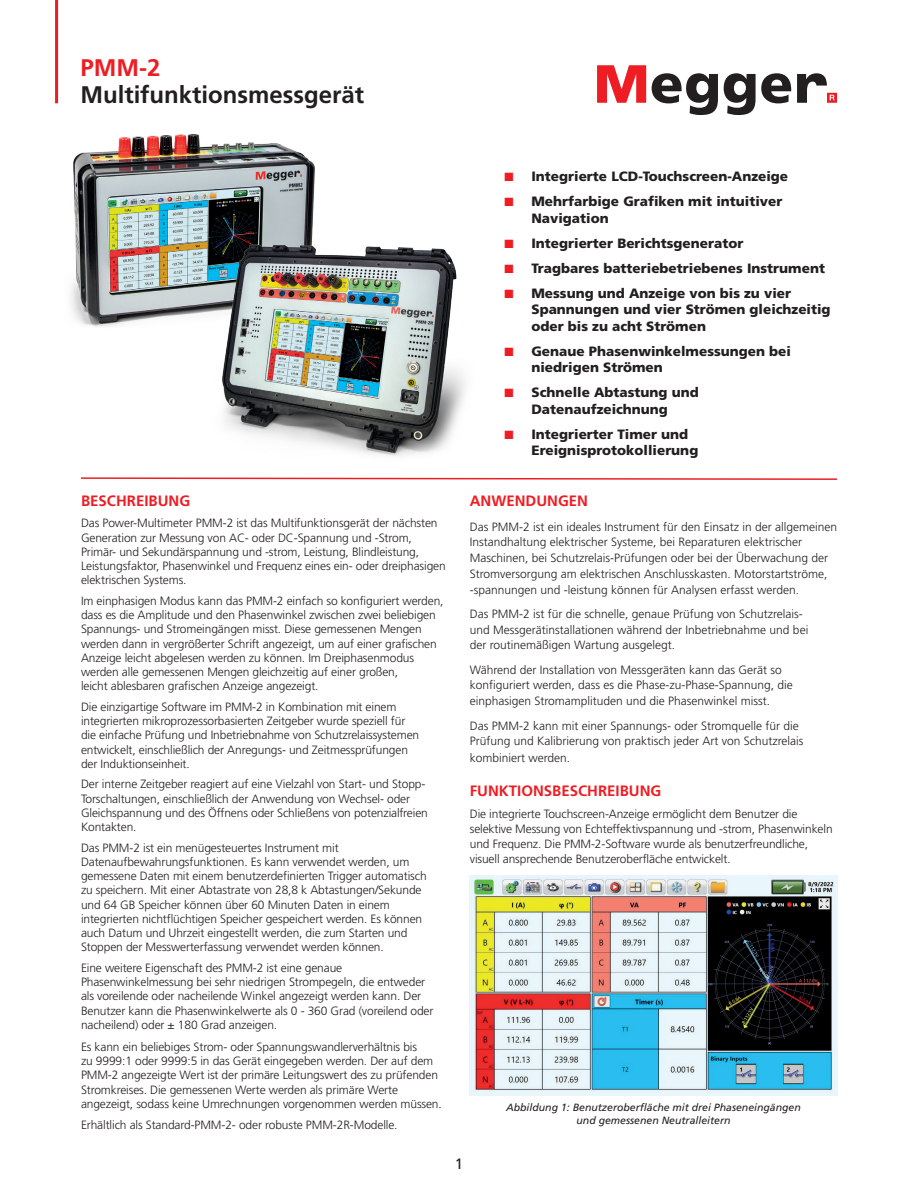
<style>
.page{position:relative;width:918px;height:1188px;background:#fff}
.page>*{position:absolute;margin:0;border:0;box-sizing:border-box;transform-origin:0 0}
.t1{font:700 24px "Frutiger LT Pro";color:#231f20}
.t2{font:700 24px "Frutiger LT Pro";color:#ee1d23}
.t3{font:700 15px "Frutiger LT Pro";color:#ee1d23}
.t4{font:15px "Frutiger LT Pro";color:#231f20}
.t5{font:900 13.5px/16.5px "Frutiger LT Pro";color:#231f20}
.t6{font:300 12px/14.2px "Frutiger LT Pro";letter-spacing:-.01em;color:#231f20}
.t7{font:italic 10.5px/12.6px "Frutiger LT Pro";color:#231f20;text-align:center}
.s1{color:#ee1d23}
</style>
<div class="page">
<svg style="left:597px;top:65px;width:49px;height:38px"></svg>
<svg style="left:652px;top:73px;width:66px;height:42px"></svg>
<svg style="left:724px;top:73px;width:67px;height:42px"></svg>
<svg style="left:797px;top:73px;width:40px;height:30px"></svg>
<hr style="left:55px;top:0;width:3px;height:103px;background:#ee1d23">
<img style="left:470px;top:875px;width:367px;height:220px">
<svg style="left:81px;top:477px;width:756px;height:3px"></svg>
<img style="left:71px;top:134px;width:244px;height:193px">
<img style="left:210px;top:239px;width:255px;height:217px">
<h1 class="t2" style="left:81px;top:54px;width:81px">PMM-2</h1>
<h1 class="t1" style="left:81px;top:81px;width:285px">Multifunktionsmessgerät</h1>
<p class="t5" style="left:504px;top:168px;width:285px"><span class="s1">■</span> Integrierte LCD-Touchscreen-Anzeige</p>
<p class="t5" style="left:531px;top:193px;width:252px;text-indent:-27px"><span class="s1">■</span> Mehrfarbige Grafiken mit intuitiver<br>Navigation</p>
<p class="t5" style="left:504px;top:235px;width:240px"><span class="s1">■</span> Integrierter Berichtsgenerator</p>
<p class="t5" style="left:504px;top:260px;width:322px"><span class="s1">■</span> Tragbares batteriebetriebenes Instrument</p>
<p class="t5" style="left:531px;top:285px;width:301px;text-indent:-27px"><span class="s1">■</span> Messung und Anzeige von bis zu vier<br>Spannungen und vier Strömen gleichzeitig oder bis zu acht Strömen</p>
<p class="t5" style="left:531px;top:343px;width:261px;text-indent:-27px"><span class="s1">■</span> Genaue Phasenwinkelmessungen bei niedrigen Strömen</p>
<p class="t5" style="left:504px;top:384px;width:196px;text-align:center"><span class="s1">■</span> Schnelle Abtastung und<br>Datenaufzeichnung</p>
<p class="t5" style="left:531px;top:426px;width:168px;text-indent:-27px"><span class="s1">■</span> Integrierter Timer und<br>Ereignisprotokollierung</p>
<p class="t3" style="left:81px;top:492px;width:111px">BESCHREIBUNG</p>
<p class="t6" style="left:81px;top:516px;width:366px">Das Power-Multimeter PMM-2 ist das Multifunktionsgerät der nächsten Generation zur Messung von AC- oder DC-Spannung und -Strom, Primär- und Sekundärspannung und -strom, Leistung, Blindleistung, Leistungsfaktor, Phasenwinkel und Frequenz eines ein- oder dreiphasigen elektrischen Systems.</p>
<p class="t6" style="left:81px;top:594px;width:364px">Im einphasigen Modus kann das PMM-2 einfach so konfiguriert werden, dass es die Amplitude und den Phasenwinkel zwischen zwei beliebigen Spannungs- und Stromeingängen misst. Diese gemessenen Mengen werden dann in vergrößerter Schrift angezeigt, um auf einer grafischen Anzeige leicht abgelesen werden zu können. Im Dreiphasenmodus werden alle gemessenen Mengen gleichzeitig auf einer großen,<br>leicht ablesbaren grafischen Anzeige angezeigt.</p>
<p class="t6" style="left:81px;top:700px;width:340px">Die einzigartige Software im PMM-2 in Kombination mit einem integrierten mikroprozessorbasierten Zeitgeber wurde speziell für die einfache Prüfung und Inbetriebnahme von Schutzrelaissystemen entwickelt, einschließlich der Anregungs- und Zeitmessprüfungen der Induktionseinheit.</p>
<p class="t6" style="left:81px;top:777px;width:348px">Der interne Zeitgeber reagiert auf eine Vielzahl von Start- und Stopp-Torschaltungen, einschließlich der Anwendung von Wechsel- oder Gleichspannung und des Öffnens oder Schließens von potenzialfreien Kontakten.</p>
<p class="t6" style="left:81px;top:840px;width:347px">Das PMM-2 ist ein menügesteuertes Instrument mit Datenaufbewahrungsfunktionen. Es kann verwendet werden, um gemessene Daten mit einem benutzerdefinierten Trigger automatisch zu speichern. Mit einer Abtastrate von 28,8 k Abtastungen/Sekunde und 64 GB Speicher können über 60 Minuten Daten in einem integrierten nichtflüchtigen Speicher gespeichert werden. Es können auch Datum und Uhrzeit eingestellt werden, die zum Starten und Stoppen der Messwerterfassung verwendet werden können.</p>
<p class="t6" style="left:81px;top:961px;width:354px">Eine weitere Eigenschaft des PMM-2 ist eine genaue Phasenwinkelmessung bei sehr niedrigen Strompegeln, die entweder als voreilende oder nacheilende Winkel angezeigt werden kann. Der Benutzer kann die Phasenwinkelwerte als 0 - 360 Grad (voreilend oder nacheilend) oder ± 180 Grad anzeigen.</p>
<p class="t6" style="left:81px;top:1040px;width:362px">Es kann ein beliebiges Strom- oder Spannungswandlerverhältnis bis<br>zu 9999:1 oder 9999:5 in das Gerät eingegeben werden. Der auf dem PMM-2 angezeigte Wert ist der primäre Leitungswert des zu prüfenden Stromkreises. Die gemessenen Werte werden als primäre Werte angezeigt, sodass keine Umrechnungen vorgenommen werden müssen.</p>
<p class="t6" style="left:81px;top:1118px;width:318px">Erhältlich als Standard-PMM-2- oder robuste PMM-2R-Modelle.</p>
<p class="t3" style="left:470px;top:492px;width:120px">ANWENDUNGEN</p>
<p class="t6" style="left:470px;top:519px;width:369px;line-height:15.8px">Das PMM-2 ist ein ideales Instrument für den Einsatz in der allgemeinen Instandhaltung elektrischer Systeme, bei Reparaturen elektrischer Maschinen, bei Schutzrelais-Prüfungen oder bei der Überwachung der Stromversorgung am elektrischen Anschlusskasten. Motorstartströme, -spannungen und -leistung können für Analysen erfasst werden.</p>
<p class="t6" style="left:470px;top:606px;width:340px;line-height:15.8px">Das PMM-2 ist für die schnelle, genaue Prüfung von Schutzrelais&shy;und Messgerätinstallationen während der Inbetriebnahme und bei der routinemäßigen Wartung ausgelegt.</p>
<p class="t6" style="left:470px;top:662px;width:325px;line-height:15.8px">Während der Installation von Messgeräten kann das Gerät so konfiguriert werden, dass es die Phase-zu-Phase-Spannung, die einphasigen Stromamplituden und die Phasenwinkel misst.</p>
<p class="t6" style="left:470px;top:717px;width:335px;line-height:16px">Das PMM-2 kann mit einer Spannungs- oder Stromquelle für die<br>Prüfung und Kalibrierung von praktisch jeder Art von Schutzrelais kombiniert werden.</p>
<p class="t3" style="left:470px;top:782px;width:193px">FUNKTIONSBESCHREIBUNG</p>
<p class="t6" style="left:470px;top:806px;width:364px;line-height:15px">Die integrierte Touchscreen-Anzeige ermöglicht dem Benutzer die selektive Messung von Echteffektivspannung und -strom, Phasenwinkeln und Frequenz. Die PMM-2-Software wurde als benutzerfreundliche, visuell ansprechende Benutzeroberfläche entwickelt.</p>
<p class="t7" style="left:506px;top:1101px;width:296px">Abbildung 1: Benutzeroberfläche mit drei Phaseneingängen und gemessenen Neutralleitern</p>
<p class="t4" style="left:455px;top:1155px;width:10px">1</p>
</div>
